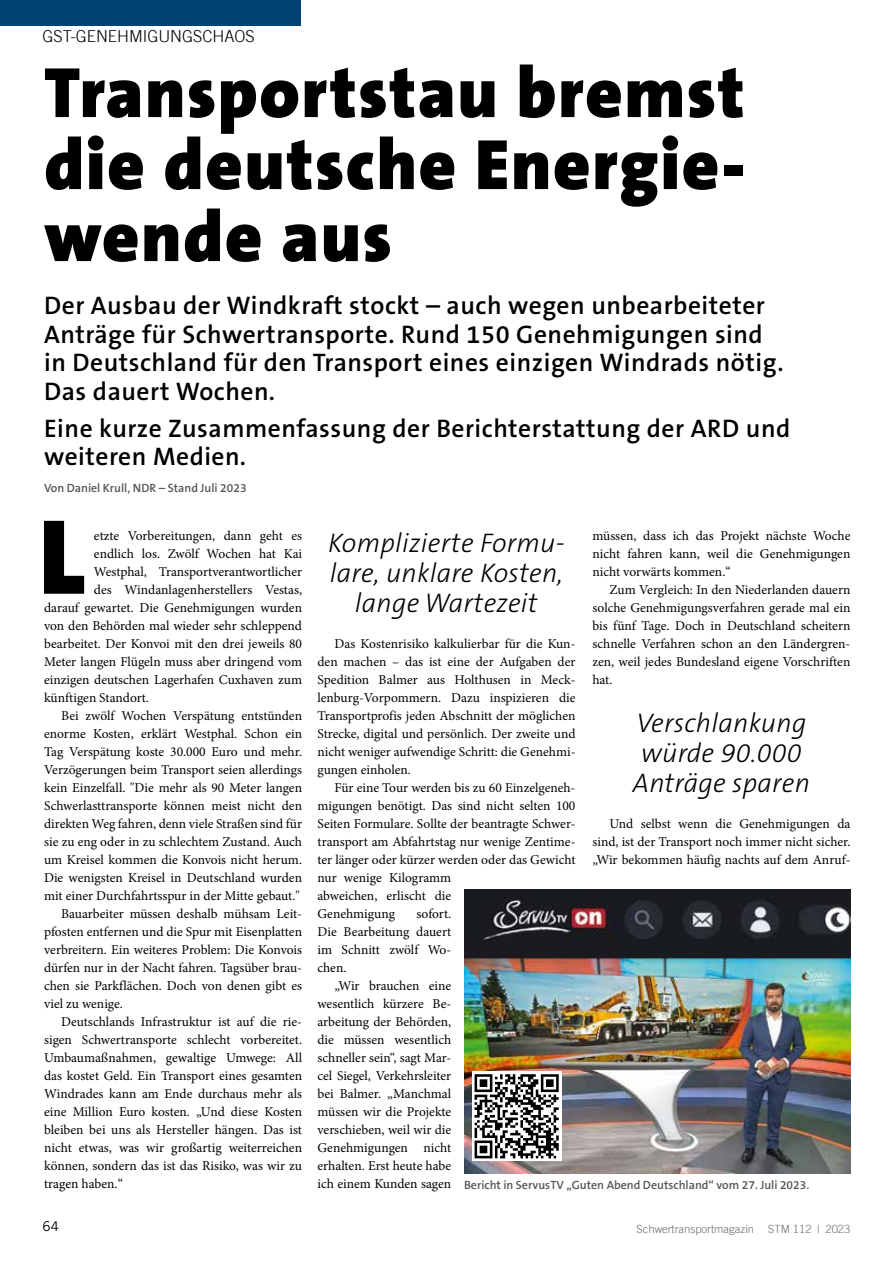
<style>
.page{position:relative;width:893px;height:1263px;background:#fff}
.page>*{position:absolute;margin:0;border:0;box-sizing:border-box;transform-origin:0 0}
.t1{font:900 108px "The Sans B W9";color:#000}
.t2{font:900 72px/72px "The Sans B W9";letter-spacing:.02em;color:#000;text-align:justify}
.t3{font:italic 300 27px/30px "The Sans B W3";letter-spacing:.01em;color:#000;text-align:center}
.t4{font:600 25.5px/28.5px "The Sans B W6";letter-spacing:.02em;color:#000}
.t5{font:300 16.5px "Trade Gothic LT";color:#000}
.t6{font:13.5px/18px "Minion Pro";color:#000;text-align:justify}
.t7{font:13.5px "Trade Gothic LT";color:#000}
.t8{font:600 12px "The Sans B W6";color:#565655}
.t9{font:300 11.25px "Trade Gothic LT";color:#6e6e6e}
</style>
<div class="page">
<div style="left:0;top:0;width:300px;height:26px;background:#004272"></div>
<img style="left:464px;top:889px;width:386px;height:285px">
<svg style="left:472px;top:1072px;width:89px;height:89px"></svg>
<svg style="left:475px;top:1074px;width:84px;height:84px"></svg>
<p class="t5" style="left:43px;top:26px;width:214px">GST-GENEHMIGUNGSCHAOS</p>
<h2 class="t2" style="left:44px;top:57px;width:703px">Transportstau bremst die deutsche Energie&shy;wende aus</h2>
<h3 class="t4" style="left:44px;top:292px;width:741px">Der Ausbau der Windkraft stockt – auch wegen unbearbeiteter Anträge für Schwertransporte. Rund 150 Genehmigungen sind in Deutschland für den Transport eines einzigen Windrads nötig.<br>Das dauert Wochen.</h3>
<h3 class="t4" style="left:44px;top:414px;width:748px">Eine kurze Zusammenfassung der Berichterstattung der ARD und weiteren Medien.</h3>
<p class="t8" style="left:44px;top:481px;width:204px">Von Daniel Krull, NDR – Stand Juli 2023</p>
<h1 class="t1" style="left:39px;top:488px;width:48px">L</h1>
<h3 class="t3" style="left:328px;top:528px;width:238px">Komplizierte Formu&shy;lare, unklare Kosten, lange Wartezeit</h3>
<p class="t6" style="left:317px;top:635px;width:259px;text-indent:17px">Das Kostenrisiko kalkulierbar für die Kun&shy;den machen – das ist eine der Aufgaben der Spedition Balmer aus Holthusen in Meck&shy;lenburg-Vorpommern. Dazu inspizieren die Transportprofis jeden Abschnitt der möglichen Strecke, digital und persönlich. Der zweite und nicht weniger aufwendige Schritt: die Genehmi&shy;gungen einholen.</p>
<p class="t6" style="left:317px;top:779px;width:259px;text-align:left;text-indent:17px">Für eine Tour werden bis zu 60 Einzelgeneh&shy;migungen benötigt. Das sind nicht selten 100<br>Seiten Formulare. Sollte der beantragte Schwer&shy;transport am Abfahrtstag nur wenige Zentime&shy;ter länger oder kürzer werden oder das Gewicht nur wenige Kilogramm<br>abweichen, erlischt die<br>Genehmigung</p>
<p class="t6" style="left:592px;top:527px;width:259px">müssen, dass ich das Projekt nächste Woche nicht fahren kann, weil die Genehmigungen nicht vorwärts kommen.“</p>
<p class="t6" style="left:592px;top:581px;width:259px;text-indent:17px">Zum Vergleich: In den Niederlanden dauern solche Genehmigungsverfahren gerade mal ein bis fünf Tage. Doch in Deutschland scheitern schnelle Verfahren schon an den Ländergren&shy;zen, weil jedes Bundesland eigene Vorschriften hat.</p>
<h3 class="t3" style="left:633px;top:709px;width:179px">Verschlankung würde 90.000<br>Anträge sparen</h3>
<p class="t6" style="left:592px;top:815px;width:259px;text-indent:17px">Und selbst wenn die Genehmigungen da sind, ist der Transport noch immer nicht sicher. „Wir bekommen häufig nachts auf dem Anruf-</p>
<p class="t6" style="left:94px;top:527px;width:210px">etzte Vorbereitungen, dann geht es</p>
<p class="t6" style="left:94px;top:545px;width:210px">endlich los. Zwölf Wochen hat Kai</p>
<p class="t6" style="left:94px;top:563px;width:210px">Westphal, Transportverantwortlicher</p>
<p class="t6" style="left:94px;top:581px;width:210px">des Windanlagenherstellers Vestas,</p>
<p class="t6" style="left:44px;top:599px;width:259px">darauf gewartet. Die Genehmigungen wurden</p>
<p class="t6" style="left:44px;top:617px;width:259px">von den Behörden mal wieder sehr schleppend</p>
<p class="t6" style="left:44px;top:635px;width:259px">bearbeitet. Der Konvoi mit den drei jeweils 80</p>
<p class="t6" style="left:44px;top:653px;width:259px">Meter langen Flügeln muss aber dringend vom</p>
<p class="t6" style="left:44px;top:671px;width:259px">einzigen deutschen Lagerhafen Cuxhaven zum</p>
<p class="t6" style="left:44px;top:689px;width:106px">künftigen Standort.</p>
<p class="t6" style="left:61px;top:707px;width:242px">Bei zwölf Wochen Verspätung entstünden</p>
<p class="t6" style="left:44px;top:725px;width:259px">enorme Kosten, erklärt Westphal. Schon ein</p>
<p class="t6" style="left:44px;top:743px;width:259px">Tag Verspätung koste 30.000 Euro und mehr.</p>
<p class="t6" style="left:44px;top:761px;width:259px">Verzögerungen beim Transport seien allerdings</p>
<p class="t6" style="left:44px;top:779px;width:259px">kein Einzelfall. "Die mehr als 90 Meter langen</p>
<p class="t6" style="left:44px;top:797px;width:259px">Schwerlasttransporte können meist nicht den</p>
<p class="t6" style="left:44px;top:815px;width:259px">direkten Weg fahren, denn viele Straßen sind für</p>
<p class="t6" style="left:44px;top:833px;width:259px">sie zu eng oder in zu schlechtem Zustand. Auch</p>
<p class="t6" style="left:44px;top:851px;width:259px">um Kreisel kommen die Konvois nicht herum.</p>
<p class="t6" style="left:44px;top:869px;width:259px">Die wenigsten Kreisel in Deutschland wurden</p>
<p class="t6" style="left:44px;top:887px;width:257px">mit einer Durchfahrtsspur in der Mitte gebaut."</p>
<p class="t6" style="left:61px;top:905px;width:242px">Bauarbeiter müssen deshalb mühsam Leit-</p>
<p class="t6" style="left:44px;top:923px;width:259px">pfosten entfernen und die Spur mit Eisenplatten</p>
<p class="t6" style="left:44px;top:941px;width:259px">verbreitern. Ein weiteres Problem: Die Konvois</p>
<p class="t6" style="left:44px;top:959px;width:259px">dürfen nur in der Nacht fahren. Tagsüber brau-</p>
<p class="t6" style="left:44px;top:977px;width:259px">chen sie Parkflächen. Doch von denen gibt es</p>
<p class="t6" style="left:44px;top:995px;width:80px">viel zu wenige.</p>
<p class="t6" style="left:61px;top:1013px;width:242px">Deutschlands Infrastruktur ist auf die rie-</p>
<p class="t6" style="left:44px;top:1031px;width:259px">sigen Schwertransporte schlecht vorbereitet.</p>
<p class="t6" style="left:44px;top:1049px;width:259px">Umbaumaßnahmen, gewaltige Umwege: All</p>
<p class="t6" style="left:44px;top:1067px;width:259px">das kostet Geld. Ein Transport eines gesamten</p>
<p class="t6" style="left:44px;top:1085px;width:259px">Windrades kann am Ende durchaus mehr als</p>
<p class="t6" style="left:44px;top:1103px;width:259px">eine Million Euro kosten. „Und diese Kosten</p>
<p class="t6" style="left:44px;top:1121px;width:259px">bleiben bei uns als Hersteller hängen. Das ist</p>
<p class="t6" style="left:44px;top:1139px;width:259px">nicht etwas, was wir großartig weiterreichen</p>
<p class="t6" style="left:44px;top:1157px;width:259px">können, sondern das ist das Risiko, was wir zu</p>
<p class="t6" style="left:44px;top:1175px;width:80px">tragen haben.“</p>
<p class="t6" style="left:317px;top:905px;width:135px;text-indent:99px">sofort.<br>Die Bearbeitung dauert im Schnitt zwölf Wo&shy;chen.</p>
<p class="t6" style="left:317px;top:977px;width:135px;text-indent:17px">„Wir brauchen eine wesentlich kürzere Be&shy;arbeitung der Behörden, die müssen wesentlich schneller sein“, sagt Mar&shy;cel Siegel, Verkehrsleiter bei Balmer. „Manchmal müssen wir die Projekte verschieben, weil wir die Genehmigungen nicht erhalten. Erst heute habe ich einem Kunden sagen</p>
<p class="t8" style="left:464px;top:1177px;width:347px">Bericht in ServusTV „Guten Abend Deutschland“ vom 27. Juli 2023.</p>
<p class="t7" style="left:43px;top:1218px;width:18px">64</p>
<p class="t9" style="left:637px;top:1222px;width:119px">Schwertransportmagazin</p>
<p class="t9" style="left:768px;top:1222px;width:84px">STM 112 | 2023</p>
</div>
